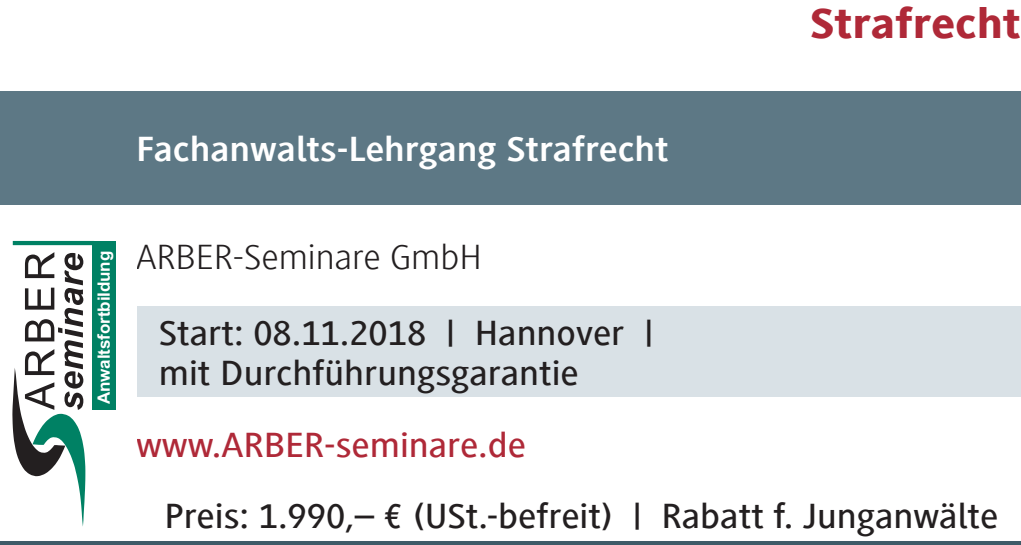
<style>
.page{position:relative;width:1021px;height:545px;background:#fff}
.page>*{position:absolute;margin:0;border:0;box-sizing:border-box;transform-origin:0 0}
.t1{font:800 44px "Generis Sans Com";color:#af2938;scale:1.08 1}
.t2{font:500 36px/40px "Generis Sans Com";color:#231f20;scale:1.08 1}
.t3{font:700 36px "Generis Sans Com";color:#fff;scale:1.08 1}
.t4{font:500 36px "Generis Sans Com";color:#af2938;scale:1.08 1}
.t5{font:300 36px "Generis Sans Com";color:#231f20;scale:1.08 1}
.t6{font:700 16.8px "Arial";letter-spacing:-.005em;color:#fff}
</style>
<div class="page">
<div style="left:0;top:91px;width:1020px;height:113px;background:#5d7885"></div>
<div style="left:136px;top:306px;width:884px;height:91px;background:#d9e1e6"></div>
<hr style="left:0;top:541px;width:1020px;height:3px;background:#3e5b68">
<hr style="left:13px;top:241px;width:81px;height:4px;background:#008164">
<svg style="left:12px;top:252px;width:73px;height:274px"></svg>
<div style="left:92px;top:241px;width:23px;height:168px;background:#008164"></div>
<p class="t1" style="left:809px;top:-1px;width:197px">Strafrecht</p>
<p class="t3" style="left:136px;top:129px;width:495px">Fachanwalts-Lehrgang Strafrecht</p>
<p class="t6" style="left:93px;top:404px;width:155px;rotate:-90deg">Anwaltsfortbildung</p>
<p class="t5" style="left:136px;top:237px;width:321px">ARBER-Seminare GmbH</p>
<p class="t2" style="left:159px;top:313px;width:459px">Start: 08.11.2018 | Hannover | mit Durchführungsgarantie</p>
<p class="t4" style="left:136px;top:425px;width:362px">www.ARBER-seminare.de</p>
<p class="t2" style="left:164px;top:496px;width:773px">Preis: 1.990,– € (USt.-befreit) | Rabatt f. Junganwälte</p>
</div>
